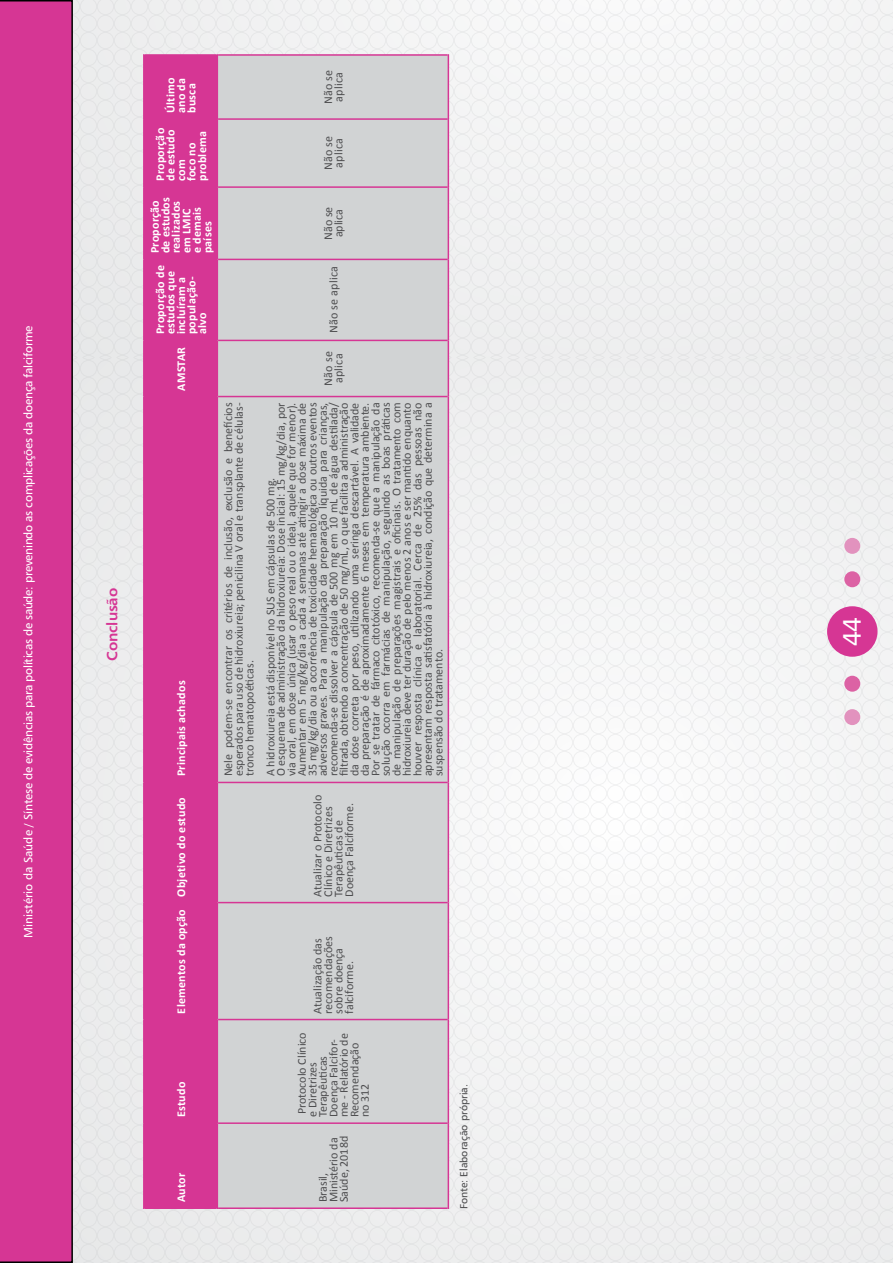
<style>
.page{position:relative;width:893px;height:1263px;background:#fff}
.page>*{position:absolute;margin:0;border:0;box-sizing:border-box;transform-origin:0 0}
.t1{font:25.5px "Humanist 777 BT Roman B";color:#fff}
.t2{font:15px "Humanist 777 BT Bold B";letter-spacing:-.01em;color:#d63694}
.t3{font:12px/10.5px "Calibri";color:#4d4d4f}
.t4{font:700 12px/10.5px "Calibri";letter-spacing:.02em;color:#fff}
.t5{font:12px "Humanist 777 BT Roman B";letter-spacing:-.02em;color:#fff}
.t6{font:12px/10.5px "Calibri";letter-spacing:.02em;color:#4d4d4f}
.t7{font:10.5px "Humanist 777 BT Roman B";color:#4d4d4f}
</style>
<div class="page">
<div style="left:0;top:357px;width:893px;height:906px;background:#f1f1f2"></div>
<div style="left:0;top:0;width:893px;height:357px;background:#f0f0f1"></div>
<div style="left:827px;top:606px;width:50px;height:51px;background:#d63694;border-radius:50%"></div>
<div style="left:844px;top:571px;width:16px;height:16px;background:#dc62a4;border-radius:50%"></div>
<div style="left:844px;top:676px;width:16px;height:16px;background:#dc62a4;border-radius:50%"></div>
<div style="left:844px;top:538px;width:16px;height:16px;background:#e292be;border-radius:50%"></div>
<div style="left:844px;top:709px;width:16px;height:16px;background:#e292be;border-radius:50%"></div>
<div style="left:0;top:0;width:73px;height:1263px;background:#d63694"></div>
<div style="left:145px;top:56px;width:72px;height:1151px;background:#d63694"></div>
<div style="left:218px;top:56px;width:230px;height:1151px;background:#d1d3d4"></div>
<hr style="left:143px;top:1123px;width:2px;height:86px;background:#d63694">
<hr style="left:145px;top:1207px;width:72px;height:2px;background:#d63694">
<hr style="left:143px;top:1019px;width:2px;height:104px;background:#d63694">
<hr style="left:145px;top:1122px;width:72px;height:2px;background:#d63694">
<hr style="left:143px;top:902px;width:2px;height:117px;background:#d63694">
<hr style="left:145px;top:1019px;width:72px;height:1px;background:#d63694">
<hr style="left:143px;top:782px;width:2px;height:120px;background:#d63694">
<hr style="left:145px;top:902px;width:72px;height:1px;background:#d63694">
<hr style="left:143px;top:396px;width:2px;height:386px;background:#d63694">
<hr style="left:145px;top:782px;width:72px;height:1px;background:#d63694">
<hr style="left:143px;top:340px;width:2px;height:56px;background:#d63694">
<hr style="left:145px;top:396px;width:72px;height:1px;background:#d63694">
<hr style="left:143px;top:259px;width:2px;height:81px;background:#d63694">
<hr style="left:145px;top:340px;width:72px;height:1px;background:#d63694">
<hr style="left:143px;top:187px;width:2px;height:72px;background:#d63694">
<hr style="left:145px;top:259px;width:72px;height:1px;background:#d63694">
<hr style="left:143px;top:119px;width:2px;height:68px;background:#d63694">
<hr style="left:145px;top:186px;width:72px;height:2px;background:#d63694">
<hr style="left:143px;top:54px;width:2px;height:65px;background:#d63694">
<hr style="left:145px;top:118px;width:72px;height:2px;background:#d63694">
<hr style="left:145px;top:54px;width:72px;height:2px;background:#d63694">
<hr style="left:217px;top:1123px;width:1px;height:86px;background:#d63694">
<hr style="left:218px;top:1207px;width:230px;height:2px;background:#d63694">
<hr style="left:217px;top:1019px;width:1px;height:104px;background:#d63694">
<hr style="left:218px;top:1122px;width:230px;height:2px;background:#d63694">
<hr style="left:217px;top:902px;width:1px;height:117px;background:#d63694">
<hr style="left:218px;top:1019px;width:230px;height:1px;background:#d63694">
<hr style="left:217px;top:782px;width:1px;height:120px;background:#d63694">
<hr style="left:218px;top:902px;width:230px;height:1px;background:#d63694">
<hr style="left:217px;top:396px;width:1px;height:386px;background:#d63694">
<hr style="left:218px;top:782px;width:230px;height:1px;background:#d63694">
<hr style="left:217px;top:340px;width:1px;height:56px;background:#d63694">
<hr style="left:218px;top:396px;width:230px;height:1px;background:#d63694">
<hr style="left:217px;top:259px;width:1px;height:81px;background:#d63694">
<hr style="left:218px;top:340px;width:230px;height:1px;background:#d63694">
<hr style="left:217px;top:187px;width:1px;height:72px;background:#d63694">
<hr style="left:218px;top:259px;width:230px;height:1px;background:#d63694">
<hr style="left:217px;top:119px;width:1px;height:68px;background:#d63694">
<hr style="left:218px;top:186px;width:230px;height:2px;background:#d63694">
<hr style="left:217px;top:54px;width:1px;height:65px;background:#d63694">
<hr style="left:218px;top:118px;width:230px;height:2px;background:#d63694">
<hr style="left:218px;top:54px;width:230px;height:2px;background:#d63694">
<hr style="left:448px;top:1123px;width:1px;height:86px;background:#d63694">
<hr style="left:448px;top:1019px;width:1px;height:104px;background:#d63694">
<hr style="left:448px;top:902px;width:1px;height:117px;background:#d63694">
<hr style="left:448px;top:782px;width:1px;height:120px;background:#d63694">
<hr style="left:448px;top:396px;width:1px;height:386px;background:#d63694">
<hr style="left:448px;top:340px;width:1px;height:56px;background:#d63694">
<hr style="left:448px;top:259px;width:1px;height:81px;background:#d63694">
<hr style="left:448px;top:187px;width:1px;height:72px;background:#d63694">
<hr style="left:448px;top:119px;width:1px;height:68px;background:#d63694">
<hr style="left:448px;top:54px;width:1px;height:65px;background:#d63694">
<p class="t5" style="left:21px;top:937px;width:614px;rotate:-90deg">Ministério da Saúde / Síntese de evidências para políticas de saúde: prevenindo as complicações da doença falciforme</p>
<p class="t2" style="left:103px;top:660px;width:74px;rotate:-90deg">Conclusão</p>
<p class="t4" style="left:165px;top:113px;width:37px;text-align:justify;rotate:-90deg">Último ano da busca</p>
<p class="t4" style="left:155px;top:181px;width:55px;rotate:-90deg">Proporção de estudo com<br>foco no problema</p>
<p class="t4" style="left:150px;top:253px;width:58px;rotate:-90deg">Proporção de estudos realizados em LMIC<br>e demais países</p>
<p class="t4" style="left:155px;top:334px;width:71px;rotate:-90deg">Proporção de estudos que incluíram a população&shy;alvo</p>
<p class="t4" style="left:176px;top:390px;width:45px;rotate:-90deg">AMSTAR</p>
<p class="t4" style="left:176px;top:776px;width:97px;rotate:-90deg">Principais achados</p>
<p class="t4" style="left:176px;top:1013px;width:218px;rotate:-90deg">Elementos da opção Objetivo do estudo</p>
<p class="t4" style="left:176px;top:1117px;width:37px;rotate:-90deg">Estudo</p>
<p class="t4" style="left:176px;top:1202px;width:31px;rotate:-90deg">Autor</p>
<p class="t6" style="left:323px;top:104px;width:36px;rotate:-90deg">Não se aplica</p>
<p class="t6" style="left:323px;top:170px;width:36px;rotate:-90deg">Não se aplica</p>
<p class="t3" style="left:323px;top:240px;width:35px;rotate:-90deg">Não se aplica</p>
<p class="t6" style="left:328px;top:333px;width:69px;rotate:-90deg">Não se aplica</p>
<p class="t6" style="left:323px;top:386px;width:36px;rotate:-90deg">Não se aplica</p>
<p class="t3" style="left:223px;top:776px;width:375px;text-align:justify;rotate:-90deg">Nele podem-se encontrar os critérios de inclusão, exclusão e benefícios esperados para uso de hidroxiureia; penicilina V oral e transplante de células&shy;tronco hematopoéticas.</p>
<p class="t3" style="left:265px;top:776px;width:375px;rotate:-90deg">A hidroxiureia está disponível no SUS em cápsulas de 500 mg.<br>O esquema de administração da hidroxiureia: Dose inicial: 15 mg/kg/dia, por via oral, em dose única (usar o peso real ou o ideal, aquele que for menor).<br>Aumentar em 5 mg/kg/dia a cada 4 semanas até atingir a dose máxima de 35 mg/kg/dia ou a ocorrência de toxicidade hematológica ou outros eventos adversos graves. Para a manipulação da preparação líquida para crianças, recomenda-se dissolver a cápsula de 500 mg em 10 mL de água destilada/ filtrada, obtendo a concentração de 50 mg/mL, o que facilita a administração da dose correta por peso, utilizando uma seringa descartável. A validade da preparação é de aproximadamente 6 meses em temperatura ambiente.<br>Por se tratar de fármaco citotóxico, recomenda-se que a manipulação da solução ocorra em farmácias de manipulação, seguindo as boas práticas de manipulação de preparações magistrais e oficinais. O tratamento com hidroxiureia deve ter duração de pelo menos 2 anos e ser mantido enquanto houver resposta clínica e laboratorial. Cerca de 25% das pessoas não apresentam resposta satisfatória à hidroxiureia, condição que determina a suspensão do tratamento.</p>
<p class="t3" style="left:312px;top:896px;width:103px;rotate:-90deg">Atualizar o Protocolo<br>Clínico e Diretrizes<br>Terapêuticas de<br>Doença Falciforme.</p>
<p class="t3" style="left:312px;top:1013px;width:79px;rotate:-90deg">Atualização das recomendações sobre doença falciforme.</p>
<p class="t3" style="left:297px;top:1117px;width:86px;rotate:-90deg">Protocolo Clínico e Diretrizes<br>Terapêuticas<br>Doença Falcifor&shy;me - Relatório de<br>Recomendação no 312</p>
<p class="t3" style="left:318px;top:1202px;width:68px;rotate:-90deg">Brasil,<br>Ministério da<br>Saúde, 2018d</p>
<p class="t7" style="left:457px;top:1209px;width:126px;rotate:-90deg">Fonte: Elaboração própria.</p>
<h1 class="t1" style="left:836px;top:646px;width:31px;rotate:-90deg">44</h1>
</div>
